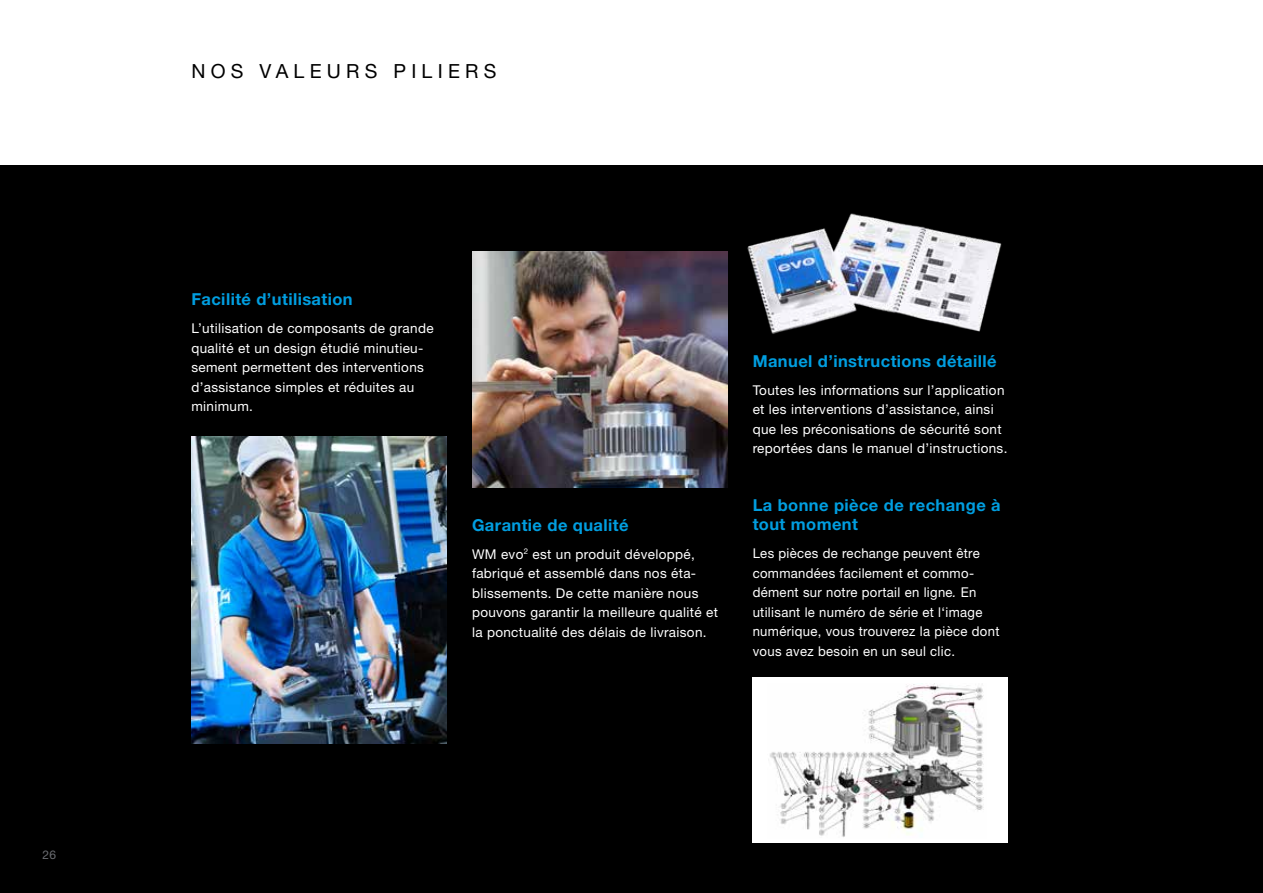
<style>
.page{position:relative;width:1263px;height:893px;background:#fff}
.page>*{position:absolute;margin:0;border:0;box-sizing:border-box;transform-origin:0 0}
.t1{font:19.5px "Helvetica Neue LT Std";letter-spacing:.27em;color:#000}
.t2{font:700 16.5px/19.5px "Helvetica Neue LT Std";letter-spacing:.025em;color:#009ee0}
.t3{font:13.5px/19.5px "Helvetica Neue LT Std";letter-spacing:.025em;color:#fff}
.t4{font:12px "Helvetica Neue LT Std";color:#6a6c71}
.s1{font-style:italic}
</style>
<div class="page">
<div style="left:0;top:166px;width:1263px;height:727px;background:#000"></div>
<img style="left:191px;top:437px;width:255px;height:306px">
<img style="left:472px;top:252px;width:255px;height:235px">
<div style="left:753px;top:677px;width:255px;height:166px;background:#fff"></div>
<img style="left:770px;top:683px;width:214px;height:154px">
<img style="left:747px;top:213px;width:255px;height:121px">
<p class="t4" style="left:43px;top:847px;width:15px">26</p>
<h1 class="t1" style="left:191px;top:59px;width:307px">NOS VALEURS PILIERS</h1>
<p class="t2" style="left:191px;top:289px;width:163px">Facilité d’utilisation</p>
<p class="t3" style="left:191px;top:318px;width:244px">L’utilisation de composants de grande qualité et un design étudié minutieu&shy;sement permettent des interventions d’assistance simples et réduites au minimum.</p>
<p class="t2" style="left:472px;top:515px;width:158px">Garantie de qualité</p>
<p class="t3" style="left:472px;top:544px;width:247px">WM evo<sup>2</sup> est un produit développé, fabriqué et assemblé dans nos éta&shy;blissements. De cette manière nous pouvons garantir la meilleure qualité et la ponctualité des délais de livraison.</p>
<p class="t2" style="left:753px;top:351px;width:245px">Manuel d’instructions détaillé</p>
<p class="t3" style="left:753px;top:380px;width:256px">Toutes les informations sur l’application et les interventions d’assistance, ainsi que les préconisations de sécurité sont reportées dans le manuel d’instructions.</p>
<p class="t2" style="left:753px;top:495px;width:249px">La bonne pièce de rechange à tout moment</p>
<p class="t3" style="left:753px;top:543px;width:248px">Les pièces de rechange peuvent être commandées facilement et commo&shy;dément sur notre portail en ligne<span class="s1">.</span> En utilisant le numéro de série et l‘image numérique, vous trouverez la pièce dont vous avez besoin en un seul clic.</p>
</div>
